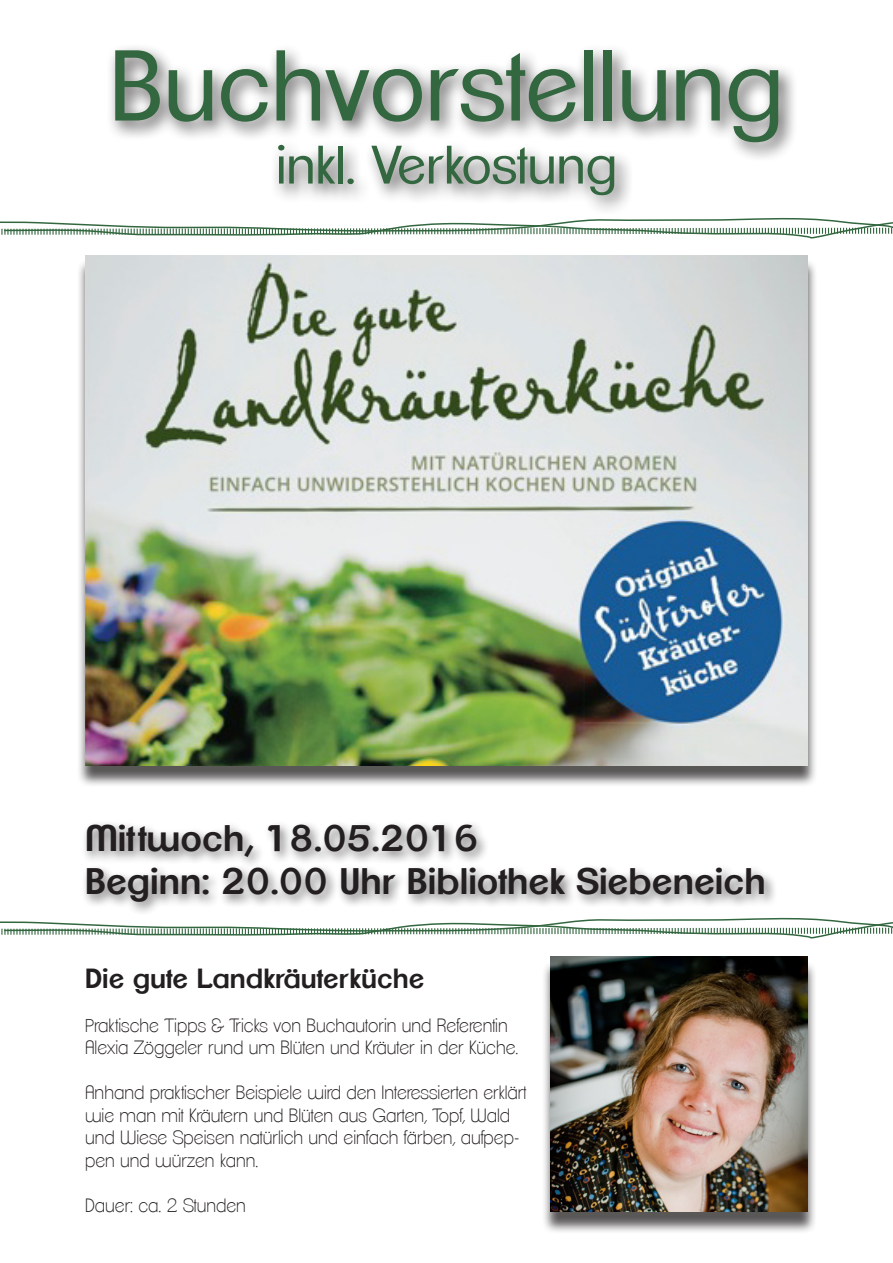
<style>
.page{position:relative;width:893px;height:1263px;background:#fff}
.page>*{position:absolute;margin:0;border:0;box-sizing:border-box;transform-origin:0 0}
.t1{font:97.5px "Clemente P Dag";color:#336740}
.t2{font:52.5px "Clemente P Dag";color:#336740}
.t3{font:600 36px "Clemente P Dak";color:#231f20}
.t4{font:600 27px "Clemente P Dak";color:#231f20}
.t5{font:200 18.75px/22.5px "Clemente P Dac";color:#231f20}
.s1{font-size:18px}
</style>
<div class="page">
<svg style="left:0;top:917px;width:893px;height:22px"></svg>
<div style="left:541px;top:960px;width:276px;height:273px;background:#231f20;opacity:.75"></div>
<img style="left:550px;top:957px;width:258px;height:255px">
<div style="left:76px;top:258px;width:741px;height:529px;background:#231f20;opacity:.75"></div>
<img style="left:85px;top:255px;width:723px;height:510px">
<div style="left:81px;top:820px;width:695px;height:95px;background:#231f20;opacity:.6"></div>
<div style="left:106px;top:42px;width:691px;height:173px;background:#231f20;opacity:.75"></div>
<svg style="left:0;top:217px;width:893px;height:22px"></svg>
<p class="t1" style="left:110px;top:29px;width:674px">Buchvorstellung</p>
<p class="t2" style="left:276px;top:134px;width:342px">inkl. Verkostung</p>
<p class="t3" style="left:85px;top:816px;width:395px">Mittwoch, 18.05.2016</p>
<p class="t3" style="left:85px;top:859px;width:682px">Beginn: 20.00 Uhr Bibliothek Siebeneich</p>
<p class="t4" style="left:85px;top:962px;width:341px">Die gute Landkräuterküche</p>
<p class="t5" style="left:85px;top:1014px;width:435px"><span class="s1">P</span>raktische Tipps &amp; Tricks von Buchautorin und Referentin<br>Alexia Zöggeler rund um Blüten und Kräuter in der Küche.</p>
<p class="t5" style="left:85px;top:1081px;width:443px">Anhand praktischer Beispiele wird den Interessierten erklärt wie man mit Kräutern und Blüten aus Garten, Topf, Wald und Wiese Speisen natürlich und einfach färben, aufpep&shy;pen und würzen kann.</p>
<p class="t5" style="left:85px;top:1194px;width:162px">Dauer: ca. 2 Stunden</p>
</div>
